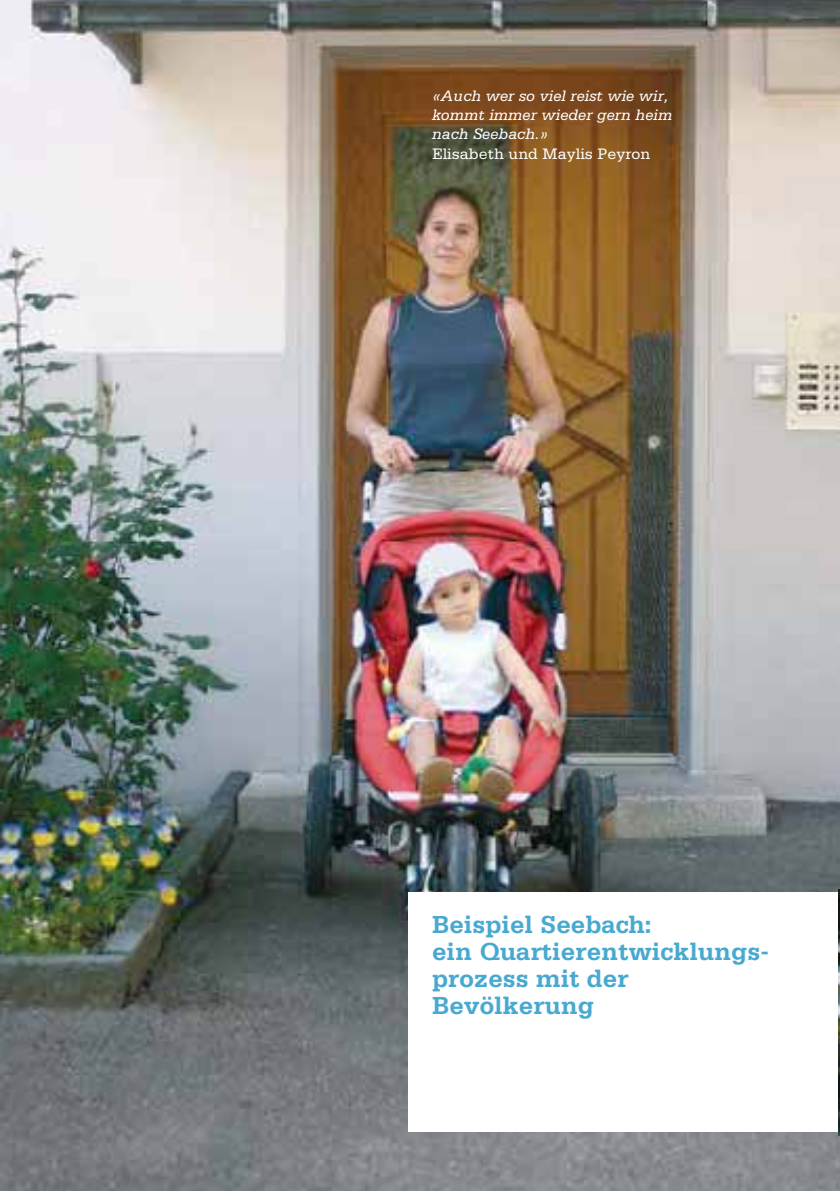
<style>
.page{position:relative;width:840px;height:1191px;background:#fff}
.page>*{position:absolute;margin:0;border:0;box-sizing:border-box;transform-origin:0 0}
.t1{font:700 26px/27px "Serifa";color:#48a9d0}
.t2{font:italic 16px/19.2px "Serifa";letter-spacing:.005em;color:#fff}
.t3{font:16px "Serifa";letter-spacing:.005em;color:#fff}
</style>
<div class="page">
<img style="left:0;top:1px;width:839px;height:1190px">
<div style="left:408px;top:892px;width:431px;height:240px;background:#fff"></div>
<img style="left:838px;top:889px;width:1px;height:246px">
<p class="t2" style="left:432px;top:88px;width:242px">«Auch wer so viel reist wie wir, kommt immer wieder gern heim nach Seebach.»</p>
<p class="t3" style="left:432px;top:148px;width:220px">Elisabeth und Maylis Peyron</p>
<p class="t1" style="left:432px;top:913px;width:338px">Beispiel Seebach:<br>ein Quartierentwicklungs&shy;prozess mit der<br>Bevölkerung</p>
</div>
